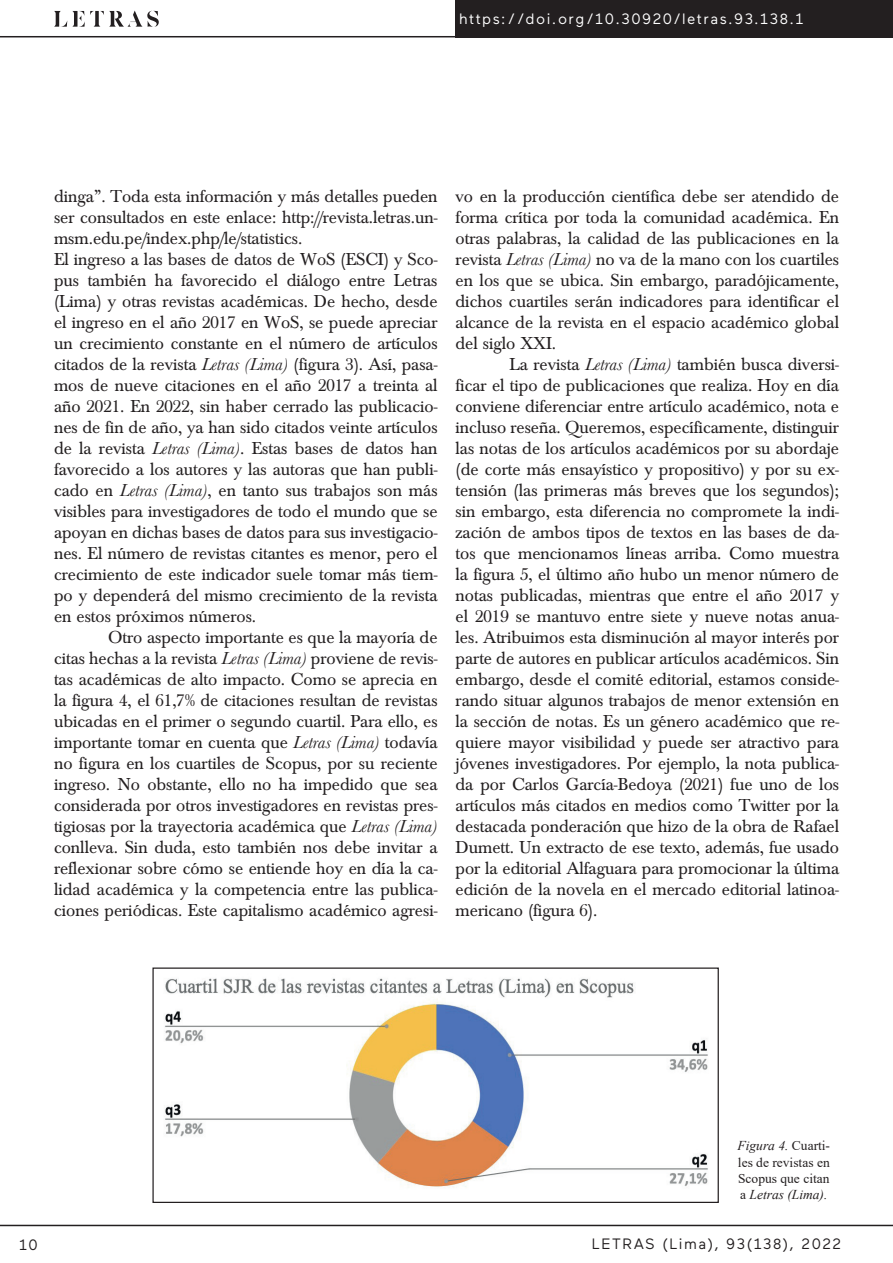
<style>
.page{position:relative;width:893px;height:1263px;background:#fff}
.page>*{position:absolute;margin:0;border:0;box-sizing:border-box;transform-origin:0 0}
.t1{font:18px/21px "Baskerville";color:#231f20;text-align:justify}
.t2{font:15px "Maax";letter-spacing:.1em;color:#fff}
.t3{font:15px "Maax";letter-spacing:.1em;color:#231f20}
.t4{font:13.5px/16.2px "Times New Roman";color:#231f20;text-align:justify}
.s1{font-style:italic}
</style>
<div class="page">
<div style="left:455px;top:0;width:438px;height:37px;background:#231f20"></div>
<svg style="left:54px;top:11px;width:105px;height:16px"></svg>
<hr style="left:0;top:36px;width:463px;height:1px;background:#231f20">
<hr style="left:0;top:1225px;width:893px;height:1px;background:#231f20">
<img style="left:164px;top:978px;width:544px;height:210px">
<div style="left:152px;top:967px;width:567px;height:236px;border:1px solid #231f20"></div>
<p class="t2" style="left:459px;top:11px;width:346px">https://doi.org/10.30920/letras.93.138.1</p>
<p class="t1" style="left:54px;top:186px;width:385px;text-align:left">dinga”. Toda esta información y más detalles pueden ser consultados en este enlace: http://revista.letras.un&shy;msm.edu.pe/index.php/le/statistics.<br>El ingreso a las bases de datos de WoS (ESCI) y Sco&shy;pus también ha favorecido el diálogo entre Letras (Lima) y otras revistas académicas. De hecho, desde el ingreso en el año 2017 en WoS, se puede apreciar un crecimiento constante en el número de artículos citados de la revista <span class="s1">Letras (Lima)</span> (figura 3). Así, pasa&shy;mos de nueve citaciones en el año 2017 a treinta al año 2021. En 2022, sin haber cerrado las publicacio&shy;nes de fin de año, ya han sido citados veinte artículos de la revista <span class="s1">Letras (Lima)</span>. Estas bases de datos han favorecido a los autores y las autoras que han publi&shy;cado en <span class="s1">Letras (Lima)</span>, en tanto sus trabajos son más visibles para investigadores de todo el mundo que se apoyan en dichas bases de datos para sus investigacio&shy;nes. El número de revistas citantes es menor, pero el crecimiento de este indicador suele tomar más tiem&shy;po y dependerá del mismo crecimiento de la revista en estos próximos números.</p>
<p class="t1" style="left:54px;top:627px;width:385px;text-indent:54px">Otro aspecto importante es que la mayoría de citas hechas a la revista <span class="s1">Letras (Lima)</span> proviene de revis&shy;tas académicas de alto impacto. Como se aprecia en la figura 4, el 61,7% de citaciones resultan de revistas ubicadas en el primer o segundo cuartil. Para ello, es importante tomar en cuenta que <span class="s1">Letras (Lima)</span> todavía no figura en los cuartiles de Scopus, por su reciente ingreso. No obstante, ello no ha impedido que sea considerada por otros investigadores en revistas pres&shy;tigiosas por la trayectoria académica que <span class="s1">Letras (Lima) </span>conlleva. Sin duda, esto también nos debe invitar a reflexionar sobre cómo se entiende hoy en día la ca&shy;lidad académica y la competencia entre las publica&shy;ciones periódicas. Este capitalismo académico agresi-</p>
<p class="t1" style="left:456px;top:186px;width:385px">vo en la producción científica debe ser atendido de forma crítica por toda la comunidad académica. En otras palabras, la calidad de las publicaciones en la revista <span class="s1">Letras (Lima)</span> no va de la mano con los cuartiles en los que se ubica. Sin embargo, paradójicamente, dichos cuartiles serán indicadores para identificar el alcance de la revista en el espacio académico global del siglo XXI.</p>
<p class="t1" style="left:456px;top:354px;width:385px;text-indent:54px">La revista <span class="s1">Letras (Lima)</span> también busca diversi&shy;ficar el tipo de publicaciones que realiza. Hoy en día conviene diferenciar entre artículo académico, nota e incluso reseña. Queremos, específicamente, distinguir las notas de los artículos académicos por su abordaje (de corte más ensayístico y propositivo) y por su ex&shy;tensión (las primeras más breves que los segundos); sin embargo, esta diferencia no compromete la indi&shy;zación de ambos tipos de textos en las bases de da&shy;tos que mencionamos líneas arriba. Como muestra la figura 5, el último año hubo un menor número de notas publicadas, mientras que entre el año 2017 y el 2019 se mantuvo entre siete y nueve notas anua&shy;les. Atribuimos esta disminución al mayor interés por parte de autores en publicar artículos académicos. Sin embargo, desde el comité editorial, estamos conside&shy;rando situar algunos trabajos de menor extensión en la sección de notas. Es un género académico que re&shy;quiere mayor visibilidad y puede ser atractivo para jóvenes investigadores. Por ejemplo, la nota publica&shy;da por Carlos García-Bedoya (2021) fue uno de los artículos más citados en medios como Twitter por la destacada ponderación que hizo de la obra de Rafael Dumett. Un extracto de ese texto, además, fue usado por la editorial Alfaguara para promocionar la última edición de la novela en el mercado editorial latinoa&shy;mericano (figura 6).</p>
<p class="t4" style="left:737px;top:1137px;width:94px"><span class="s1">Figura 4.</span> Cuarti&shy;les de revistas en Scopus que citan a <span class="s1">Letras (Lima).</span></p>
<p class="t3" style="left:19px;top:1236px;width:20px">10</p>
<p class="t3" style="left:592px;top:1236px;width:251px">LETRAS (Lima), 93(138), 2022</p>
</div>
